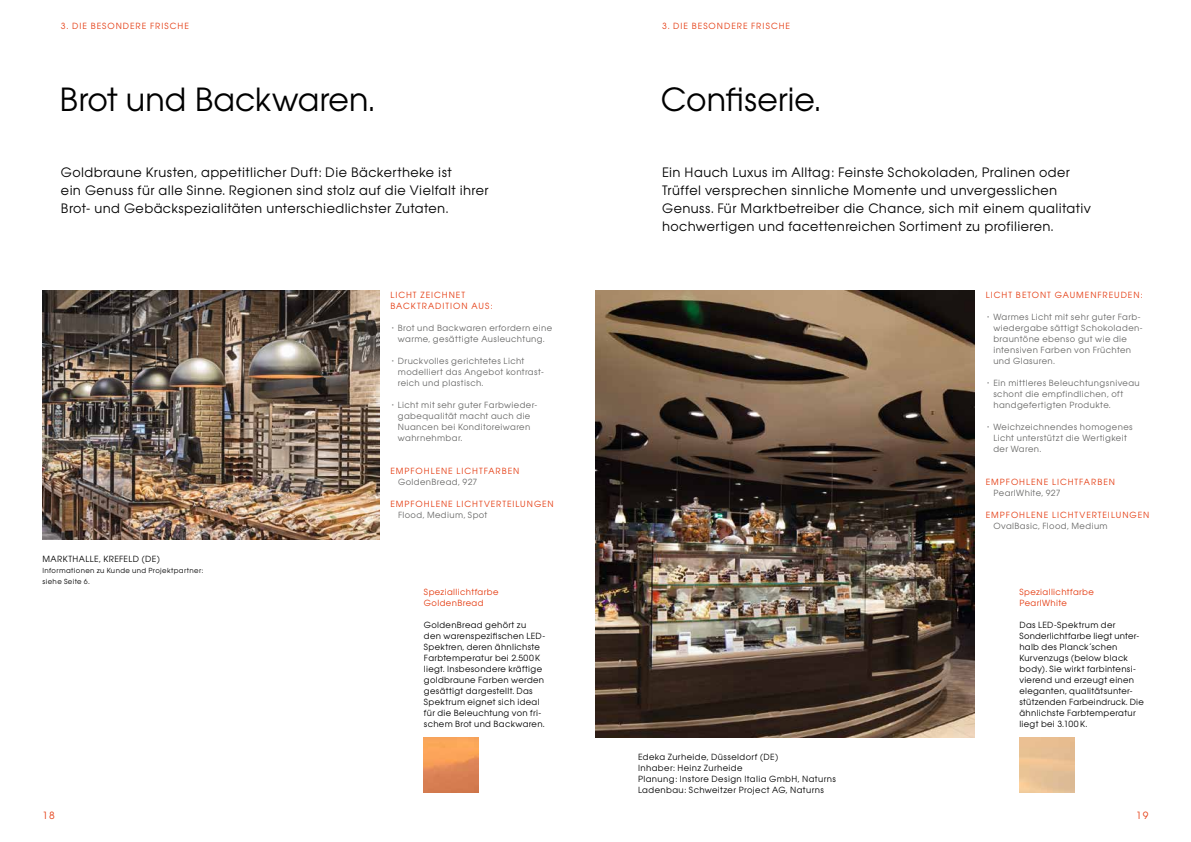
<style>
.page{position:relative;width:1191px;height:842px;background:#fff}
.page>*{position:absolute;margin:0;border:0;box-sizing:border-box;transform-origin:0 0}
.t1{font:32px "Avant Garde SB";letter-spacing:-.005em;color:#000}
.t2{font:13px/18px "Avant Garde SB";letter-spacing:.03em;color:#000}
.t3{font:10px "Avant Garde SB";color:#e4390e}
.t4{font:8.5px/11px "Avant Garde SB";letter-spacing:.035em;color:#000}
.t5{font:8.5px/11px "Avant Garde SB";letter-spacing:.045em;color:#686867}
.t6{font:8.5px/11px "Avant Garde SB";letter-spacing:.11em;color:#e4390e}
.t7{font:8.5px/11px "Avant Garde SB";letter-spacing:.045em;color:#e4390e}
.t8{font:7px/11px "Avant Garde SB";letter-spacing:.05em;color:#000}
</style>
<div class="page">
<img style="left:595px;top:291px;width:379px;height:447px">
<img style="left:43px;top:291px;width:336px;height:249px">
<img style="left:424px;top:738px;width:55px;height:55px">
<p class="t6" style="left:61px;top:21px;width:129px">3. DIE BESONDERE FRISCHE</p>
<p class="t6" style="left:662px;top:21px;width:129px">3. DIE BESONDERE FRISCHE</p>
<h1 class="t1" style="left:60px;top:81px;width:316px">Brot und Backwaren.</h1>
<h1 class="t1" style="left:660px;top:81px;width:161px">Confiserie.</h1>
<h2 class="t2" style="left:61px;top:163px;width:429px">Goldbraune Krusten, appetitlicher Duft: Die Bäckertheke ist<br>ein Genuss für alle Sinne. Regionen sind stolz auf die Vielfalt ihrer<br>Brot- und Gebäckspezialitäten unterschiedlichster Zutaten.</h2>
<p class="t2" style="left:662px;top:163px;width:430px">Ein Hauch Luxus im Alltag: Feinste Schokoladen, Pralinen oder Trüffel versprechen sinnliche Momente und unvergesslichen Genuss. Für Marktbetreiber die Chance, sich mit einem qualitativ hochwertigen und facettenreichen Sortiment zu profilieren.</p>
<p class="t4" style="left:43px;top:553px;width:119px">MARKTHALLE, KREFELD (DE)</p>
<p class="t8" style="left:43px;top:565px;width:162px">Informationen zu Kunde und Projektpartner: siehe Seite 6.</p>
<p class="t6" style="left:390px;top:289px;width:104px">LICHT ZEICHNET<br>BACKTRADITION AUS:</p>
<p class="t5" style="left:390px;top:322px;width:163px;text-align:center">· Brot und Backwaren erfordern eine warme, gesättigte Ausleuchtung.</p>
<p class="t5" style="left:398px;top:355px;width:148px;text-indent:-7px">· Druckvolles gerichtetes Licht modelliert das Angebot kontrast&shy;reich und plastisch.</p>
<p class="t5" style="left:398px;top:399px;width:141px;text-indent:-7px">· Licht mit sehr guter Farbwieder&shy;gabequalität macht auch die<br>Nuancen bei Konditoreiwaren wahrnehmbar.</p>
<p class="t6" style="left:390px;top:465px;width:131px">EMPFOHLENE LICHTFARBEN</p>
<p class="t5" style="left:398px;top:476px;width:81px">GoldenBread, 927</p>
<p class="t6" style="left:390px;top:498px;width:165px">EMPFOHLENE LICHTVERTEILUNGEN</p>
<p class="t5" style="left:398px;top:509px;width:91px">Flood, Medium, Spot</p>
<p class="t7" style="left:424px;top:586px;width:76px">Speziallichtfarbe<br>GoldenBread</p>
<p class="t4" style="left:424px;top:619px;width:122px">GoldenBread gehört zu den warenspezifischen LED-<br>Spektren, deren ähnlichste<br>Farbtemperatur bei 2.500 K liegt. Insbesondere kräftige goldbraune Farben werden gesättigt dargestellt. Das<br>Spektrum eignet sich ideal für die Beleuchtung von fri&shy;schem Brot und Backwaren.</p>
<p class="t4" style="left:638px;top:751px;width:199px">Edeka Zurheide, Düsseldorf (DE)<br>Inhaber: Heinz Zurheide<br>Planung: Instore Design Italia GmbH, Naturns Ladenbau: Schweitzer Project AG, Naturns</p>
<p class="t6" style="left:986px;top:289px;width:158px">LICHT BETONT GAUMENFREUDEN:</p>
<p class="t5" style="left:993px;top:311px;width:151px;text-indent:-7px">· Warmes Licht mit sehr guter Farb&shy;wiedergabe sättigt Schokoladen&shy;brauntöne ebenso gut wie die intensiven Farben von Früchten und Glasuren.</p>
<p class="t5" style="left:993px;top:377px;width:148px;text-indent:-7px">· Ein mittleres Beleuchtungsniveau schont die empfindlichen, oft handgefertigten Produkte.</p>
<p class="t5" style="left:993px;top:421px;width:141px;text-indent:-7px">· Weichzeichnendes homogenes<br>Licht unterstützt die Wertigkeit der Waren.</p>
<p class="t6" style="left:986px;top:476px;width:131px">EMPFOHLENE LICHTFARBEN</p>
<p class="t5" style="left:993px;top:487px;width:69px">PearlWhite, 927</p>
<p class="t6" style="left:986px;top:509px;width:165px">EMPFOHLENE LICHTVERTEILUNGEN</p>
<p class="t5" style="left:993px;top:520px;width:116px">OvalBasic, Flood, Medium</p>
<p class="t7" style="left:1019px;top:586px;width:76px">Speziallichtfarbe<br>PearlWhite</p>
<p class="t4" style="left:1019px;top:619px;width:126px">Das LED-Spektrum der<br>Sonderlichtfarbe liegt unter&shy;halb des Planck’schen<br>Kurvenzugs (below black body). Sie wirkt farbintensi&shy;vierend und erzeugt einen eleganten, qualitätsunter&shy;stützenden Farbeindruck. Die ähnlichste Farbtemperatur liegt bei 3.100 K.</p>
<p class="t3" style="left:43px;top:810px;width:14px">18</p>
<p class="t3" style="left:1136px;top:810px;width:14px">19</p>
</div>
